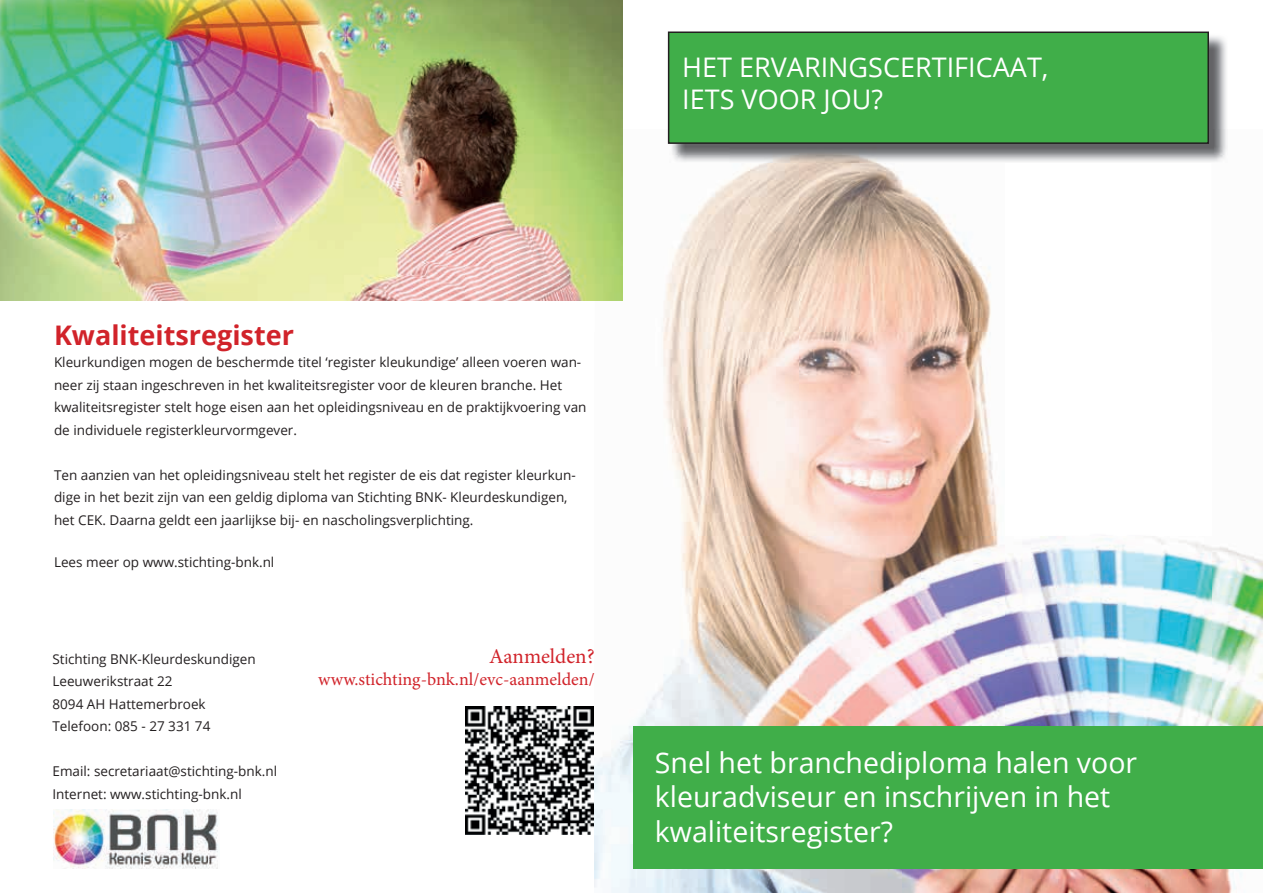
<style>
.page{position:relative;width:1263px;height:893px;background:#fff}
.page>*{position:absolute;margin:0;border:0;box-sizing:border-box;transform-origin:0 0}
.t1{font:28.5px/34.2px "Open Sans";color:#fff}
.t2{font:27px/32.4px "Open Sans";color:#fff}
.t3{font:700 27px "Open Sans";color:#d1232a}
.t4{font:21px "Minion Pro";color:#d1232a}
.t5{font:18px "Minion Pro";color:#d1232a}
.t6{font:13.5px/22.5px "Open Sans";color:#231f20}
</style>
<div class="page">
<img style="left:621px;top:129px;width:179px;height:611px">
<img style="left:800px;top:163px;width:411px;height:564px">
<img style="left:1211px;top:547px;width:52px;height:346px">
<img style="left:595px;top:740px;width:617px;height:153px">
<img style="left:670px;top:36px;width:557px;height:127px">
<div style="left:669px;top:32px;width:539px;height:111px;background:#40ae49"></div>
<div style="left:668px;top:32px;width:541px;height:112px;border:2px solid #231f20"></div>
<div style="left:633px;top:727px;width:630px;height:142px;background:#40ae49"></div>
<img style="left:0;top:0;width:622px;height:301px">
<img style="left:54px;top:809px;width:164px;height:60px">
<img style="left:465px;top:706px;width:128px;height:128px">
<h2 class="t2" style="left:682px;top:50px;width:368px">HET ERVARINGSCERTIFICAAT,<br>IETS VOOR JOU?</h2>
<h2 class="t3" style="left:54px;top:316px;width:241px">Kwaliteitsregister</h2>
<p class="t6" style="left:54px;top:351px;width:534px">Kleurkundigen mogen de beschermde titel ‘register kleukundige’ alleen voeren wan&shy;neer zij staan ingeschreven in het kwaliteitsregister voor de kleuren branche. Het kwaliteitsregister stelt hoge eisen aan het opleidingsniveau en de praktijkvoering van de individuele registerkleurvormgever.</p>
<p class="t6" style="left:54px;top:463px;width:523px">Ten aanzien van het opleidingsniveau stelt het register de eis dat register kleurkun&shy;dige in het bezit zijn van een geldig diploma van Stichting BNK- Kleurdeskundigen, het CEK. Daarna geldt een jaarlijkse bij- en nascholingsverplichting.</p>
<p class="t6" style="left:54px;top:550px;width:222px">Lees meer op www.stichting-bnk.nl</p>
<p class="t6" style="left:52px;top:647px;width:205px">Stichting BNK-Kleurdeskundigen<br>Leeuwerikstraat 22<br>8094 AH Hattemerbroek<br>Telefoon: 085 - 27 331 74</p>
<p class="t6" style="left:52px;top:760px;width:226px">Email: secretariaat@stichting-bnk.nl<br>Internet: www.stichting-bnk.nl</p>
<h3 class="t4" style="left:489px;top:642px;width:107px">Aanmelden?</h3>
<h3 class="t5" style="left:318px;top:667px;width:278px">www.stichting-bnk.nl/evc-aanmelden/</h3>
<h1 class="t1" style="left:655px;top:745px;width:484px">Snel het branchediploma halen voor kleuradviseur en inschrijven in het kwaliteitsregister?</h1>
</div>
